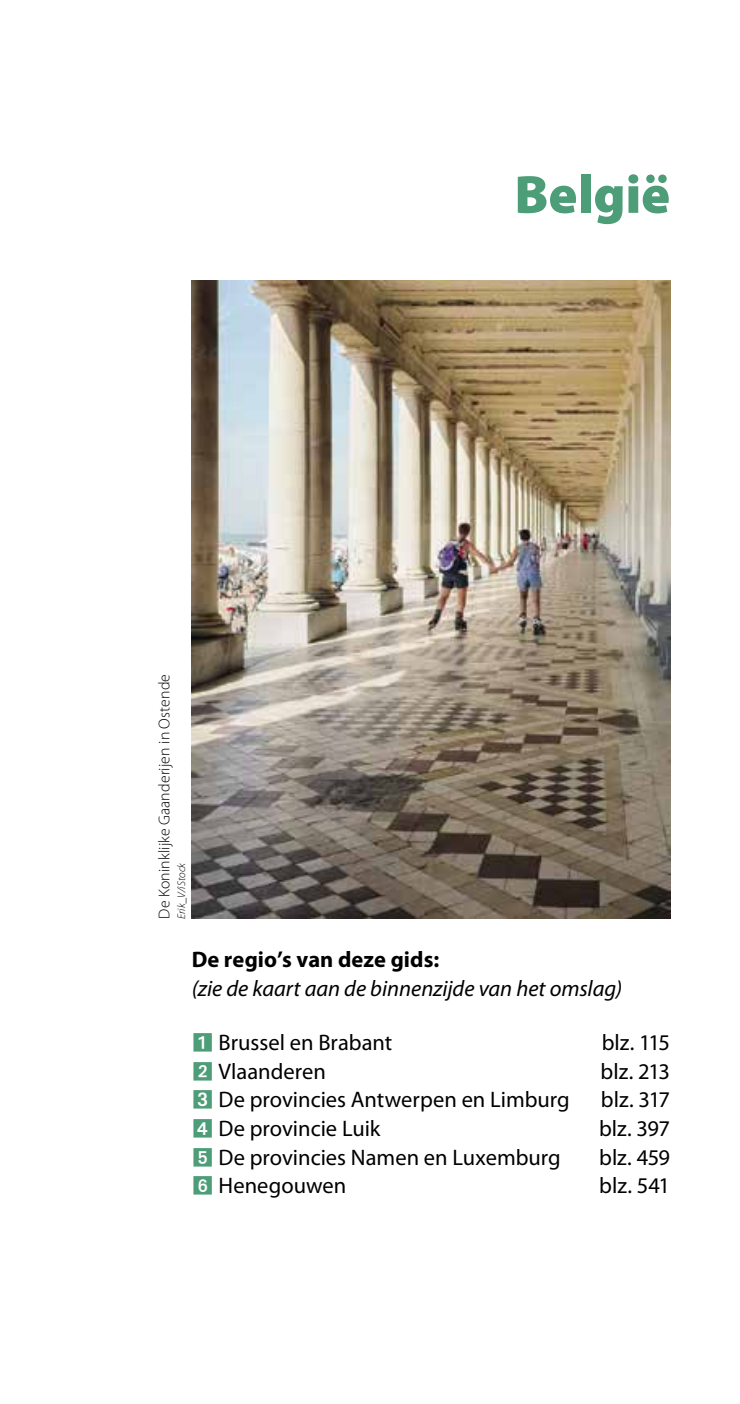
<style>
.page{position:relative;width:740px;height:1404px;background:#fff}
.page>*{position:absolute;margin:0;border:0;box-sizing:border-box;transform-origin:0 0}
.t1{font:900 54px "Myriad Pro";color:#4d9d79}
.t2{font:22.5px "Myriad Pro";color:#000}
.t3{font:italic 22.5px "Myriad Pro";color:#000}
.t4{font:700 22.5px "Myriad Pro";letter-spacing:.005em;color:#000}
.t5{font:300 15.75px "Myriad Pro";letter-spacing:.01em;color:#000}
.t6{font:italic 300 11.25px "Myriad Pro";color:#000}
.s1{font-family:"Michelin";color:#4d9d79}
</style>
<div class="page">
<img style="left:192px;top:281px;width:478px;height:637px">
<p class="t5" style="left:156px;top:918px;width:246px;rotate:-90deg">De Koninklijke Gaanderijen in Ostende</p>
<p class="t6" style="left:176px;top:918px;width:58px;rotate:-90deg">Erik_V/iStock</p>
<h1 class="t1" style="left:514px;top:158px;width:157px">België</h1>
<p class="t4" style="left:192px;top:944px;width:249px">De regio’s van deze gids:</p>
<p class="t3" style="left:192px;top:974px;width:432px">(zie de kaart aan de binnenzijde van het omslag)</p>
<p class="t2" style="left:192px;top:1028px;width:202px"><span class="s1">n</span> Brussel en Brabant</p>
<p class="t2" style="left:602px;top:1028px;width:70px">blz. 115</p>
<p class="t2" style="left:192px;top:1056px;width:136px"><span class="s1">∑</span> Vlaanderen</p>
<p class="t2" style="left:600px;top:1056px;width:71px">blz. 213</p>
<p class="t2" style="left:192px;top:1085px;width:380px"><span class="s1">±</span> De provincies Antwerpen en Limburg</p>
<p class="t2" style="left:601px;top:1085px;width:71px">blz. 317</p>
<p class="t2" style="left:192px;top:1114px;width:190px"><span class="s1">∏</span> De provincie Luik</p>
<p class="t2" style="left:599px;top:1114px;width:73px">blz. 397</p>
<p class="t2" style="left:192px;top:1143px;width:371px"><span class="s1">∫</span> De provincies Namen en Luxemburg</p>
<p class="t2" style="left:599px;top:1143px;width:73px">blz. 459</p>
<p class="t2" style="left:192px;top:1171px;width:156px"><span class="s1">æ</span> Henegouwen</p>
<p class="t2" style="left:599px;top:1171px;width:72px">blz. 541</p>
</div>
